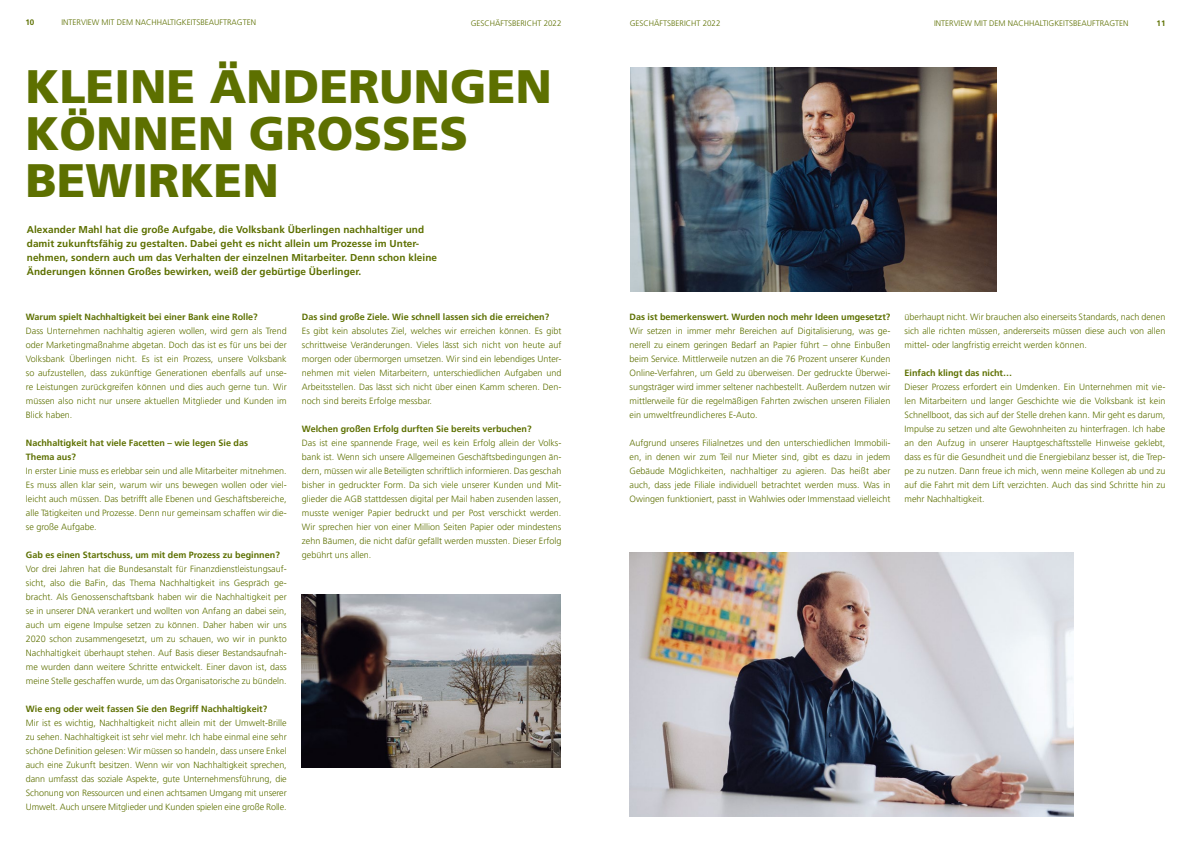
<style>
.page{position:relative;width:1191px;height:842px;background:#fff}
.page>*{position:absolute;margin:0;border:0;box-sizing:border-box;transform-origin:0 0}
.t1{font:900 47px/47px "Frutiger LT Std";color:#5d7000}
.t2{font:700 10px/14px "Frutiger LT Std";letter-spacing:.005em;color:#5d7000}
.t3{font:300 9px/14px "Frutiger LT Pro";color:#5d7000;text-align:justify}
.t4{font:700 9px/14px "Frutiger LT Pro";color:#5d7000}
.t5{font:300 8px "Frutiger LT Pro";color:#5d7000}
.t6{font:300 8px "Frutiger LT Std";color:#5d7000}
.t7{font:700 8px "Frutiger LT Std";color:#5d7000}
</style>
<div class="page">
<img style="left:630px;top:68px;width:366px;height:224px">
<img style="left:301px;top:595px;width:260px;height:173px">
<img style="left:629px;top:553px;width:444px;height:263px">
<p class="t7" style="left:26px;top:18px;width:10px">10</p>
<p class="t5" style="left:62px;top:18px;width:196px">INTERVIEW MIT DEM NACHHALTIGKEITSBEAUFTRAGTEN</p>
<p class="t6" style="left:471px;top:18px;width:92px">GESCHÄFTSBERICHT 2022</p>
<p class="t6" style="left:630px;top:18px;width:92px">GESCHÄFTSBERICHT 2022</p>
<p class="t5" style="left:934px;top:18px;width:196px">INTERVIEW MIT DEM NACHHALTIGKEITSBEAUFTRAGTEN</p>
<p class="t7" style="left:1156px;top:18px;width:10px">11</p>
<h1 class="t1" style="left:26px;top:63px;width:528px">KLEINE ÄNDERUNGEN<br>KÖNNEN GROSSES<br>BEWIRKEN</h1>
<p class="t2" style="left:27px;top:223px;width:412px">Alexander Mahl hat die große Aufgabe, die Volksbank Überlingen nachhaltiger und damit zukunftsfähig zu gestalten. Dabei geht es nicht allein um Prozesse im Unter&shy;nehmen, sondern auch um das Verhalten der einzelnen Mitarbeiter. Denn schon kleine Änderungen können Großes bewirken, weiß der gebürtige Überlinger.</p>
<p class="t4" style="left:26px;top:309px;width:233px">Warum spielt Nachhaltigkeit bei einer Bank eine Rolle?</p>
<p class="t3" style="left:26px;top:323px;width:262px">Dass Unternehmen nachhaltig agieren wollen, wird gern als Trend oder Marketingmaßnahme abgetan. Doch das ist es für uns bei der Volksbank Überlingen nicht. Es ist ein Prozess, unsere Volksbank so aufzustellen, dass zukünftige Generationen ebenfalls auf unse&shy;re Leistungen zurückgreifen können und dies auch gerne tun. Wir müssen also nicht nur unsere aktuellen Mitglieder und Kunden im Blick haben.</p>
<p class="t4" style="left:26px;top:435px;width:224px">Nachhaltigkeit hat viele Facetten – wie legen Sie das<br>Thema aus?</p>
<p class="t3" style="left:26px;top:463px;width:262px">In erster Linie muss es erlebbar sein und alle Mitarbeiter mitnehmen.<br>Es muss allen klar sein, warum wir uns bewegen wollen oder viel&shy;leicht auch müssen. Das betrifft alle Ebenen und Geschäftsbereiche, alle Tätigkeiten und Prozesse. Denn nur gemeinsam schaffen wir die&shy;se große Aufgabe.</p>
<p class="t4" style="left:26px;top:547px;width:255px">Gab es einen Startschuss, um mit dem Prozess zu beginnen?</p>
<p class="t3" style="left:26px;top:562px;width:262px">Vor drei Jahren hat die Bundesanstalt für Finanzdienstleistungsauf&shy;sicht, also die BaFin, das Thema Nachhaltigkeit ins Gespräch ge&shy;bracht. Als Genossenschaftsbank haben wir die Nachhaltigkeit per se in unserer DNA verankert und wollten von Anfang an dabei sein, auch um eigene Impulse setzen zu können. Daher haben wir uns 2020 schon zusammengesetzt, um zu schauen, wo wir in punkto Nachhaltigkeit überhaupt stehen. Auf Basis dieser Bestandsaufnah&shy;me wurden dann weitere Schritte entwickelt. Einer davon ist, dass meine Stelle geschaffen wurde, um das Organisatorische zu bündeln.</p>
<p class="t4" style="left:26px;top:701px;width:243px">Wie eng oder weit fassen Sie den Begriff Nachhaltigkeit?</p>
<p class="t3" style="left:26px;top:716px;width:262px">Mir ist es wichtig, Nachhaltigkeit nicht allein mit der Umwelt-Brille zu sehen. Nachhaltigkeit ist sehr viel mehr. Ich habe einmal eine sehr schöne Definition gelesen: Wir müssen so handeln, dass unsere Enkel auch eine Zukunft besitzen. Wenn wir von Nachhaltigkeit sprechen, dann umfasst das soziale Aspekte, gute Unternehmensführung, die Schonung von Ressourcen und einen achtsamen Umgang mit unserer Umwelt. Auch unsere Mitglieder und Kunden spielen eine große Rolle.</p>
<p class="t4" style="left:302px;top:310px;width:249px">Das sind große Ziele. Wie schnell lassen sich die erreichen?</p>
<p class="t3" style="left:302px;top:324px;width:261px">Es gibt kein absolutes Ziel, welches wir erreichen können. Es gibt schrittweise Veränderungen. Vieles lässt sich nicht von heute auf morgen oder übermorgen umsetzen. Wir sind ein lebendiges Unter&shy;nehmen mit vielen Mitarbeitern, unterschiedlichen Aufgaben und Arbeitsstellen. Das lässt sich nicht über einen Kamm scheren. Den&shy;noch sind bereits Erfolge messbar.</p>
<p class="t4" style="left:302px;top:422px;width:231px">Welchen großen Erfolg durften Sie bereits verbuchen?</p>
<p class="t3" style="left:302px;top:436px;width:261px">Das ist eine spannende Frage, weil es kein Erfolg allein der Volks&shy;bank ist. Wenn sich unsere Allgemeinen Geschäftsbedingungen än&shy;dern, müssen wir alle Beteiligten schriftlich informieren. Das geschah bisher in gedruckter Form. Da sich viele unserer Kunden und Mit&shy;glieder die AGB stattdessen digital per Mail haben zusenden lassen, musste weniger Papier bedruckt und per Post verschickt werden.<br>Wir sprechen hier von einer Million Seiten Papier oder mindestens zehn Bäumen, die nicht dafür gefällt werden mussten. Dieser Erfolg gebührt uns allen.</p>
<p class="t4" style="left:629px;top:310px;width:262px">Das ist bemerkenswert. Wurden noch mehr Ideen umgesetzt?</p>
<p class="t3" style="left:629px;top:324px;width:262px">Wir setzen in immer mehr Bereichen auf Digitalisierung, was ge&shy;nerell zu einem geringen Bedarf an Papier führt – ohne Einbußen beim Service. Mittlerweile nutzen an die 76 Prozent unserer Kunden Online-Verfahren, um Geld zu überweisen. Der gedruckte Überwei&shy;sungsträger wird immer seltener nachbestellt. Außerdem nutzen wir mittlerweile für die regelmäßigen Fahrten zwischen unseren Filialen ein umweltfreundlicheres E-Auto.</p>
<p class="t3" style="left:629px;top:436px;width:262px">Aufgrund unseres Filialnetzes und den unterschiedlichen Immobili&shy;en, in denen wir zum Teil nur Mieter sind, gibt es dazu in jedem Gebäude Möglichkeiten, nachhaltiger zu agieren. Das heißt aber auch, dass jede Filiale individuell betrachtet werden muss. Was in Owingen funktioniert, passt in Wahlwies oder Immenstaad vielleicht</p>
<p class="t3" style="left:904px;top:310px;width:262px">überhaupt nicht. Wir brauchen also einerseits Standards, nach denen sich alle richten müssen, andererseits müssen diese auch von allen mittel- oder langfristig erreicht werden können.</p>
<p class="t4" style="left:904px;top:366px;width:109px">Einfach klingt das nicht…</p>
<p class="t3" style="left:904px;top:380px;width:262px">Dieser Prozess erfordert ein Umdenken. Ein Unternehmen mit vie&shy;len Mitarbeitern und langer Geschichte wie die Volksbank ist kein Schnellboot, das sich auf der Stelle drehen kann. Mir geht es darum, Impulse zu setzen und alte Gewohnheiten zu hinterfragen. Ich habe an den Aufzug in unserer Hauptgeschäftsstelle Hinweise geklebt, dass es für die Gesundheit und die Energiebilanz besser ist, die Trep&shy;pe zu nutzen. Dann freue ich mich, wenn meine Kollegen ab und zu auf die Fahrt mit dem Lift verzichten. Auch das sind Schritte hin zu mehr Nachhaltigkeit.</p>
</div>
